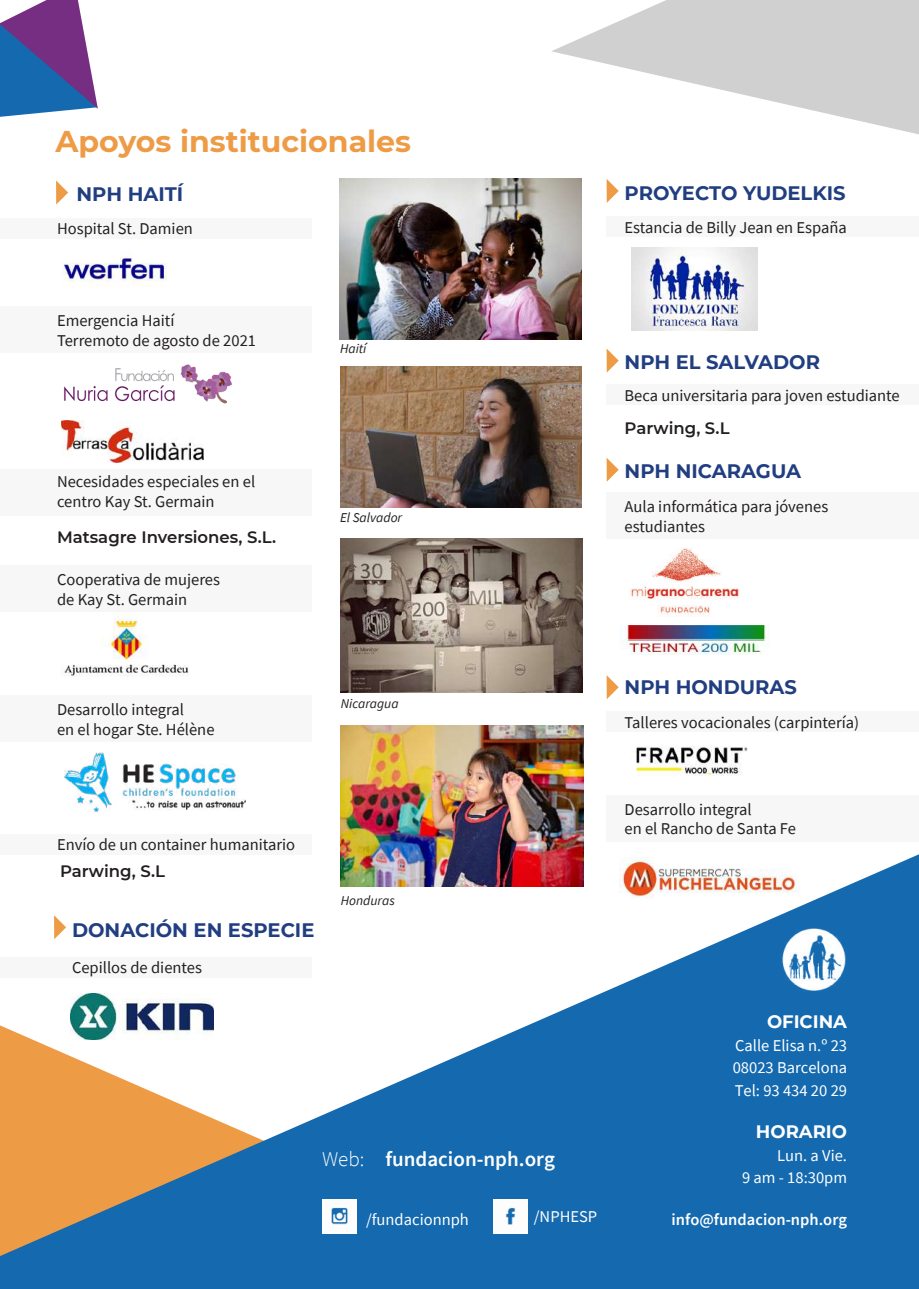
<style>
.page{position:relative;width:919px;height:1289px;background:#fff}
.page>*{position:absolute;margin:0;border:0;box-sizing:border-box;transform-origin:0 0}
.t1{font:700 30px "Montserrat";color:#ee9b46}
.t2{font:600 21px "Source Sans Pro";color:#fff}
.t3{font:700 19.5px "Montserrat";color:#213e81}
.t4{font:700 18px "Montserrat";color:#fff}
.t5{font:16.5px/19.8px "Source Sans Pro";color:#231f20}
.t6{font:16.5px/22.5px "Source Sans Pro";color:#fff;text-align:justify}
.t7{font:600 16.5px "Montserrat";color:#231f20}
.t8{font:600 16.5px "Source Sans Pro";color:#fff}
.t9{font:italic 13.5px "Source Sans Pro";color:#231f20}
.s1{font-weight:300}
</style>
<div class="page">
<img style="left:64px;top:364px;width:168px;height:40px">
<img style="left:630px;top:548px;width:109px;height:69px">
<div style="left:606px;top:795px;width:312px;height:46px;background:#f7f7f7"></div>
<div style="left:606px;top:711px;width:312px;height:20px;background:#f7f7f7"></div>
<div style="left:606px;top:492px;width:312px;height:46px;background:#f7f7f7"></div>
<div style="left:606px;top:384px;width:312px;height:20px;background:#f7f7f7"></div>
<div style="left:606px;top:216px;width:312px;height:20px;background:#f7f7f7"></div>
<div style="left:0;top:834px;width:311px;height:20px;background:#f7f7f7"></div>
<div style="left:0;top:695px;width:311px;height:47px;background:#f7f7f7"></div>
<div style="left:0;top:565px;width:311px;height:47px;background:#f7f7f7"></div>
<div style="left:0;top:469px;width:311px;height:46px;background:#f7f7f7"></div>
<div style="left:0;top:306px;width:311px;height:47px;background:#f7f7f7"></div>
<div style="left:0;top:218px;width:311px;height:20px;background:#f7f7f7"></div>
<svg style="left:0;top:854px;width:918px;height:434px;fill:#1469af"></svg>
<img style="left:493px;top:1199px;width:35px;height:34px">
<img style="left:322px;top:1199px;width:34px;height:34px">
<svg style="left:0;top:0;width:98px;height:117px"></svg>
<img style="left:62px;top:420px;width:141px;height:42px">
<img style="left:62px;top:612px;width:127px;height:65px">
<img style="left:65px;top:752px;width:181px;height:59px">
<img style="left:636px;top:746px;width:112px;height:30px">
<img style="left:631px;top:248px;width:126px;height:82px">
<img style="left:70px;top:993px;width:143px;height:46px">
<img style="left:340px;top:538px;width:242px;height:154px">
<img style="left:340px;top:178px;width:241px;height:162px">
<img style="left:340px;top:366px;width:241px;height:142px">
<img style="left:340px;top:725px;width:243px;height:161px">
<svg style="left:56px;top:180px;width:12px;height:24px"></svg>
<svg style="left:606px;top:179px;width:12px;height:24px"></svg>
<svg style="left:606px;top:348px;width:12px;height:24px"></svg>
<svg style="left:54px;top:915px;width:12px;height:24px"></svg>
<svg style="left:606px;top:457px;width:12px;height:24px"></svg>
<svg style="left:606px;top:675px;width:12px;height:24px"></svg>
<img style="left:778px;top:923px;width:69px;height:72px">
<svg style="left:551px;top:0;width:367px;height:134px;fill:#d0d0d0"></svg>
<img style="left:619px;top:625px;width:150px;height:30px">
<img style="left:619px;top:858px;width:180px;height:41px">
<img style="left:62px;top:252px;width:105px;height:35px">
<h1 class="t1" style="left:56px;top:120px;width:357px">Apoyos institucionales</h1>
<p class="t3" style="left:76px;top:180px;width:108px">NPH HAITÍ</p>
<p class="t5" style="left:57px;top:219px;width:137px">Hospital St. Damien</p>
<p class="t5" style="left:57px;top:310px;width:200px">Emergencia Haití<br>Terremoto de agosto de 2021</p>
<p class="t9" style="left:340px;top:340px;width:28px">Haití</p>
<p class="t5" style="left:57px;top:471px;width:200px">Necesidades especiales en el centro Kay St. Germain</p>
<p class="t7" style="left:57px;top:526px;width:221px">Matsagre Inversiones, S.L.</p>
<p class="t5" style="left:57px;top:569px;width:164px">Cooperativa de mujeres de Kay St. Germain</p>
<p class="t5" style="left:57px;top:699px;width:159px">Desarrollo integral<br>en el hogar Ste. Hélène</p>
<p class="t9" style="left:340px;top:509px;width:64px">El Salvador</p>
<p class="t9" style="left:341px;top:694px;width:59px">Nicaragua</p>
<p class="t5" style="left:57px;top:834px;width:239px">Envío de un container humanitario</p>
<p class="t7" style="left:60px;top:859px;width:106px">Parwing, S.L</p>
<p class="t3" style="left:72px;top:915px;width:244px">DONACIÓN EN ESPECIE</p>
<p class="t5" style="left:72px;top:957px;width:131px">Cepillos de dientes</p>
<p class="t9" style="left:341px;top:891px;width:55px">Honduras</p>
<p class="t2" style="left:322px;top:1145px;width:234px"><span class="s1">Web:</span> fundacion-nph.org</p>
<p class="t3" style="left:624px;top:179px;width:222px">PROYECTO YUDELKIS</p>
<p class="t5" style="left:624px;top:217px;width:224px">Estancia de Billy Jean en España</p>
<p class="t3" style="left:624px;top:348px;width:197px">NPH EL SALVADOR</p>
<p class="t5" style="left:624px;top:385px;width:277px">Beca universitaria para joven estudiante</p>
<p class="t7" style="left:624px;top:416px;width:106px">Parwing, S.L</p>
<p class="t3" style="left:624px;top:457px;width:178px">NPH NICARAGUA</p>
<p class="t5" style="left:624px;top:496px;width:205px">Aula informática para jóvenes estudiantes</p>
<p class="t3" style="left:624px;top:673px;width:174px">NPH HONDURAS</p>
<p class="t5" style="left:624px;top:712px;width:236px">Talleres vocacionales (carpintería)</p>
<p class="t5" style="left:624px;top:799px;width:173px">Desarrollo integral<br>en el Rancho de Santa Fe</p>
<p class="t4" style="left:767px;top:1009px;width:82px">OFICINA</p>
<p class="t6" style="left:732px;top:1034px;width:116px">Calle Elisa n.º 23<br>08023 Barcelona Tel: 93 434 20 29</p>
<p class="t4" style="left:755px;top:1118px;width:93px">HORARIO</p>
<p class="t6" style="left:742px;top:1143px;width:106px;text-align:right">Lun. a Vie.<br>9 am - 18:30pm</p>
<p class="t6" style="left:366px;top:1207px;width:104px">/fundacionnph</p>
<p class="t6" style="left:534px;top:1204px;width:65px">/NPHESP</p>
<p class="t8" style="left:671px;top:1208px;width:177px">info@fundacion-nph.org</p>
</div>
